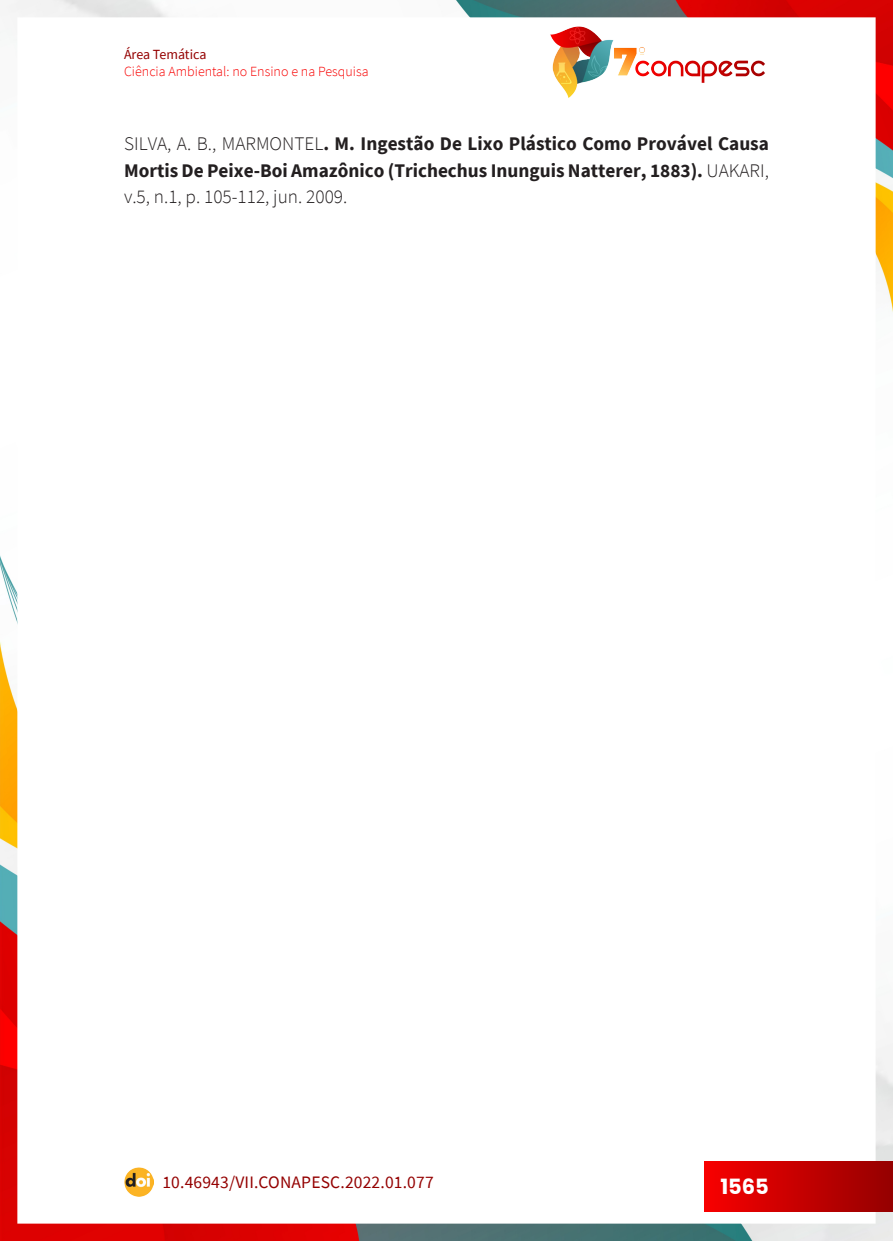
<style>
.page{position:relative;width:893px;height:1241px;background:#fff}
.page>*{position:absolute;margin:0;border:0;box-sizing:border-box;transform-origin:0 0}
.t1{font:700 21px "Poppins";color:#fff}
._14_REFERENCIAS{font:700 19.25px/26.2px "Source Sans Pro";color:#231f20;text-align:justify}
.t2{font:17.5px "Source Sans Pro";letter-spacing:.01em;color:#940000}
.t3{font:300 14px "Source Sans Pro";color:#f80000}
.t4{font:14px "Source Sans Pro";letter-spacing:-.005em;color:#940000}
.s1{font-weight:300}
</style>
<div class="page">
<img style="left:0;top:0;width:893px;height:1240px">
<div style="left:17px;top:17px;width:859px;height:1206px;background:#fff"></div>
<img style="left:124px;top:1167px;width:30px;height:29px">
<div style="left:704px;top:1161px;width:189px;height:49px;background:linear-gradient(to right,#f80000,#950000)"></div>
<img style="left:550px;top:26px;width:215px;height:72px">
<p class="t4" style="left:124px;top:45px;width:84px">Área Temática</p>
<p class="t3" style="left:124px;top:62px;width:246px">Ciência Ambiental: no Ensino e na Pesquisa</p>
<p class="_14_REFERENCIAS" style="left:124px;top:130px;width:646px"><span class="s1">SILVA, A. B., MARMONTEL</span>. M. Ingestão De Lixo Plástico Como Provável Causa Mortis De Peixe-Boi Amazônico (Trichechus Inunguis Natterer, 1883). <span class="s1">UAKARI, v.5, n.1, p. 105-112, jun. 2009.</span></p>
<p class="t2" style="left:162px;top:1170px;width:273px">10.46943/VII.CONAPESC.2022.01.077</p>
<p class="t1" style="left:720px;top:1173px;width:50px">1565</p>
</div>
